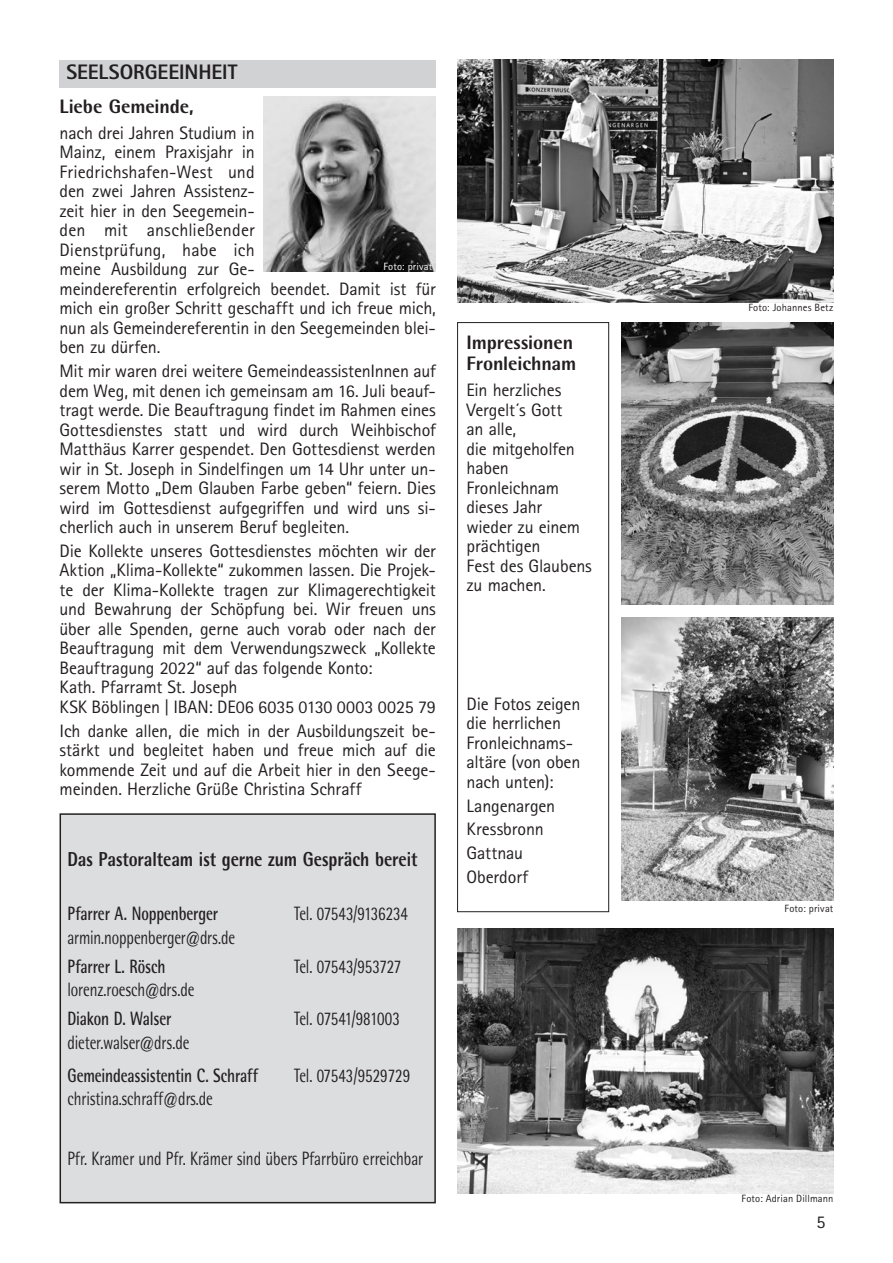
<style>
.page{position:relative;width:893px;height:1263px;background:#fff}
.page>*{position:absolute;margin:0;border:0;box-sizing:border-box;transform-origin:0 0}
.t1{font:800 21px "Rotis Sans Serif Std";letter-spacing:-.005em;color:#231f20}
.t2{font:800 20.25px "Rotis Semi Sans Std";letter-spacing:-.005em;color:#231f20;scale:.85 1}
.t3{font:800 19.5px/21px "Rotis Semi Sans Std";letter-spacing:-.005em;color:#231f20}
.t4{font:19.35px "Rotis Semi Sans Std";color:#231f20;scale:.77 1}
.t5{font:700 19.35px "Rotis Semi Sans Std";letter-spacing:-.01em;color:#231f20;scale:.77 1}
.t6{font:19.35px "Rotis Semi Sans Std";letter-spacing:-.025em;color:#231f20;scale:.77 1}
.t7{font:18px/19.5px "Rotis Sans Serif Std";letter-spacing:-.01em;color:#231f20}
.t8{font:10.5px "Rotis Sans Serif Std";letter-spacing:.015em;color:#231f20}
.t9{font:10.5px "Rotis Sans Serif Std";letter-spacing:.02em;color:#fff}
</style>
<div class="page">
<div style="left:60px;top:61px;width:376px;height:27px;background:#d1d2d4"></div>
<img style="left:263px;top:96px;width:173px;height:176px">
<div style="left:60px;top:814px;width:375px;height:389px;background:#dcdddf"></div>
<div style="left:60px;top:813px;width:376px;height:390px;border:2px solid #231f20"></div>
<img style="left:622px;top:618px;width:211px;height:282px">
<img style="left:457px;top:928px;width:376px;height:265px">
<img style="left:622px;top:322px;width:211px;height:282px">
<img style="left:457px;top:60px;width:376px;height:242px">
<div style="left:457px;top:322px;width:152px;height:590px;border:1px solid #231f20"></div>
<p class="t1" style="left:66px;top:59px;width:173px">SEELSORGEEINHEIT</p>
<p class="t3" style="left:60px;top:96px;width:136px">Liebe Gemeinde,</p>
<p class="t7" style="left:60px;top:123px;width:378px">nach drei Jahren Studium in<br>Mainz, einem Praxisjahr in<br>Friedrichshafen-West und<br>den zwei Jahren Assistenz-<br>zeit hier in den Seegemein-<br>den mit anschließender<br>Dienstprüfung, habe ich<br>meine Ausbildung zur Ge-<br>meindereferentin erfolgreich beendet. Damit ist für mich ein großer Schritt geschafft und ich freue mich, nun als Gemeindereferentin in den Seegemeinden blei&shy;ben zu dürfen.</p>
<p class="t7" style="left:60px;top:361px;width:378px;text-align:justify">Mit mir waren drei weitere GemeindeassistenInnen auf dem Weg, mit denen ich gemeinsam am 16. Juli beauf&shy;tragt werde. Die Beauftragung findet im Rahmen eines Gottesdienstes statt und wird durch Weihbischof Matthäus Karrer gespendet. Den Gottesdienst werden wir in St. Joseph in Sindelfingen um 14 Uhr unter un&shy;serem Motto „Dem Glauben Farbe geben“ feiern. Dies wird im Gottesdienst aufgegriffen und wird uns si&shy;cherlich auch in unserem Beruf begleiten.</p>
<p class="t7" style="left:60px;top:541px;width:378px">Die Kollekte unseres Gottesdienstes möchten wir der Aktion „Klima-Kollekte“ zukommen lassen. Die Projek&shy;te der Klima-Kollekte tragen zur Klimagerechtigkeit und Bewahrung der Schöpfung bei. Wir freuen uns über alle Spenden, gerne auch vorab oder nach der Beauftragung mit dem Verwendungszweck „Kollekte Beauftragung 2022“ auf das folgende Konto:<br>Kath. Pfarramt St. Joseph<br>KSK Böblingen | IBAN: DE06 6035 0130 0003 0025 79</p>
<p class="t7" style="left:60px;top:721px;width:378px;text-align:justify">Ich danke allen, die mich in der Ausbildungszeit be&shy;stärkt und begleitet haben und freue mich auf die kommende Zeit und auf die Arbeit hier in den Seege&shy;meinden. Herzliche Grüße Christina Schraff</p>
<p class="t9" style="left:383px;top:260px;width:50px">Foto: privat</p>
<p class="t2" style="left:67px;top:846px;width:413px">Das Pastoralteam ist gerne zum Gespräch bereit</p>
<p class="t5" style="left:67px;top:902px;width:197px">Pfarrer A. Noppenberger</p>
<p class="t4" style="left:294px;top:902px;width:149px">Tel. 07543/9136234</p>
<p class="t4" style="left:67px;top:926px;width:219px">armin.noppenberger@drs.de</p>
<p class="t5" style="left:67px;top:954px;width:129px">Pfarrer L. Rösch</p>
<p class="t4" style="left:294px;top:955px;width:141px">Tel. 07543/953727</p>
<p class="t4" style="left:67px;top:978px;width:167px">lorenz.roesch@drs.de</p>
<p class="t5" style="left:67px;top:1006px;width:136px">Diakon D. Walser</p>
<p class="t6" style="left:294px;top:1007px;width:139px">Tel. 07541/981003</p>
<p class="t4" style="left:67px;top:1031px;width:160px">dieter.walser@drs.de</p>
<p class="t5" style="left:67px;top:1063px;width:249px">Gemeindeassistentin C. Schraff</p>
<p class="t4" style="left:294px;top:1064px;width:152px">Tel. 07543/9529729</p>
<p class="t4" style="left:67px;top:1087px;width:190px">christina.schraff@drs.de</p>
<p class="t4" style="left:67px;top:1147px;width:463px">Pfr. Kramer und Pfr. Krämer sind übers Pfarrbüro erreichbar</p>
<p class="t3" style="left:466px;top:332px;width:111px">Impressionen<br>Fronleichnam</p>
<p class="t7" style="left:466px;top:380px;width:127px">Ein herzliches<br>Vergelt´s Gott<br>an alle,<br>die mitgeholfen haben<br>Fronleichnam dieses Jahr wieder zu einem prächtigen<br>Fest des Glaubens zu machen.</p>
<p class="t7" style="left:466px;top:694px;width:115px">Die Fotos zeigen die herrlichen<br>Fronleichnams&shy;altäre (von oben nach unten):</p>
<p class="t7" style="left:466px;top:793px;width:90px;line-height:23.7px">Langenargen<br>Kressbronn<br>Gattnau<br>Oberdorf</p>
<p class="t8" style="left:748px;top:302px;width:87px">Foto: Johannes Betz</p>
<p class="t8" style="left:785px;top:902px;width:50px">Foto: privat</p>
<p class="t8" style="left:741px;top:1193px;width:93px">Foto: Adrian Dillmann</p>
<p class="t7" style="left:816px;top:1211px;width:10px">5</p>
</div>
